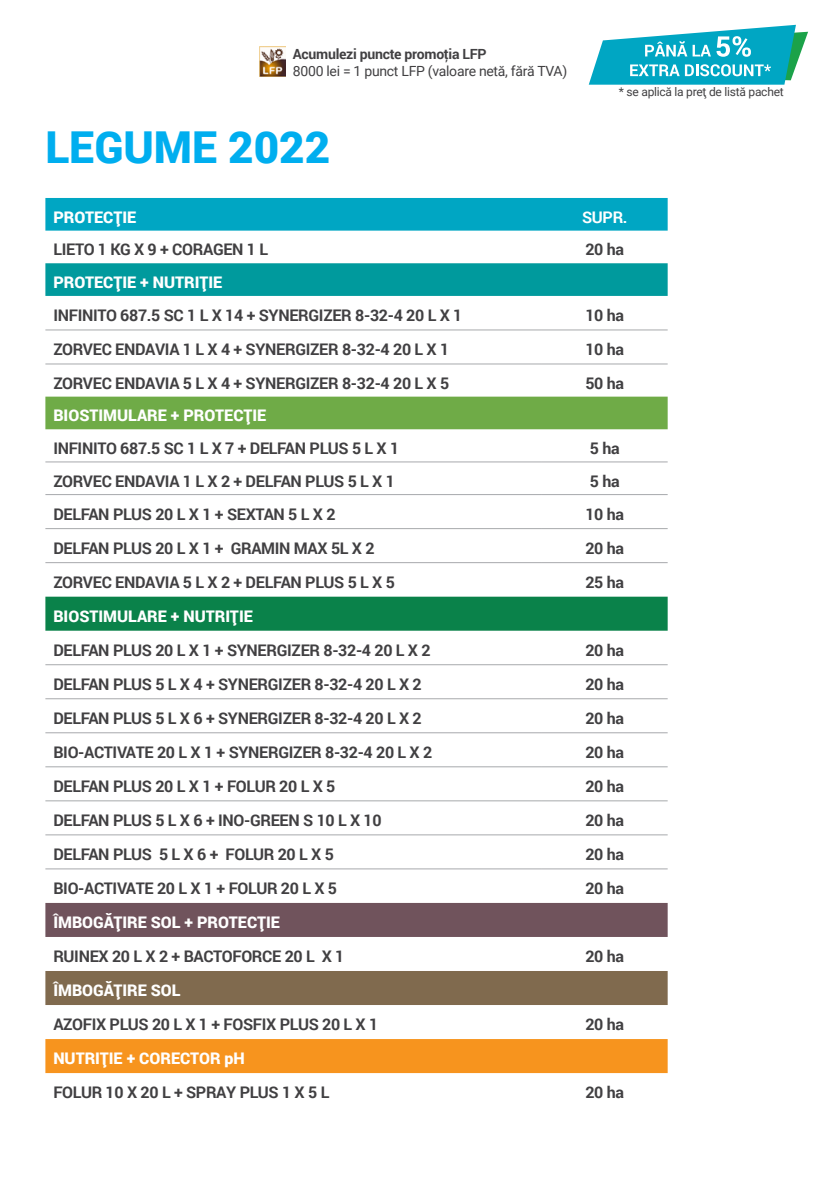
<style>
.page{position:relative;width:840px;height:1191px;background:#fff}
.page>*{position:absolute;margin:0;border:0;box-sizing:border-box;transform-origin:0 0}
.t1{font:900 44px "Roboto";color:#00aeef}
.t2{font:700 16px "Roboto";letter-spacing:-.02em;color:#414042}
.t3{font:900 16px "Roboto";color:#fff}
.t4{font:700 16px "Roboto";color:#fff}
.t5{font:14px "Roboto";letter-spacing:-.02em;color:#414042}
.t6{font:700 14px "Roboto";letter-spacing:-.02em;color:#414042}
.t7{font:12px "Roboto";letter-spacing:-.02em;color:#414042}
</style>
<div class="page">
<svg style="left:588px;top:25px;width:219px;height:60px"></svg>
<img style="left:260px;top:46px;width:25px;height:31px">
<div style="left:45px;top:198px;width:622px;height:33px;background:#00a6c3"></div>
<div style="left:45px;top:263px;width:622px;height:33px;background:#009a9d"></div>
<div style="left:45px;top:396px;width:622px;height:33px;background:#6fab47"></div>
<div style="left:45px;top:596px;width:622px;height:34px;background:#0a824a"></div>
<div style="left:45px;top:903px;width:622px;height:34px;background:#70535c"></div>
<div style="left:45px;top:971px;width:622px;height:34px;background:#806a4e"></div>
<div style="left:45px;top:1039px;width:622px;height:34px;background:#f7941e"></div>
<hr style="left:45px;top:329px;width:496px;height:1px;background:#a7a9ac">
<hr style="left:541px;top:329px;width:126px;height:1px;background:#a7a9ac">
<hr style="left:45px;top:364px;width:496px;height:1px;background:#a7a9ac">
<hr style="left:541px;top:364px;width:126px;height:1px;background:#a7a9ac">
<hr style="left:45px;top:461px;width:496px;height:1px;background:#a7a9ac">
<hr style="left:541px;top:461px;width:126px;height:1px;background:#a7a9ac">
<hr style="left:45px;top:494px;width:496px;height:1px;background:#a7a9ac">
<hr style="left:541px;top:494px;width:126px;height:1px;background:#a7a9ac">
<hr style="left:45px;top:528px;width:496px;height:1px;background:#a7a9ac">
<hr style="left:541px;top:528px;width:126px;height:1px;background:#a7a9ac">
<hr style="left:45px;top:562px;width:496px;height:1px;background:#a7a9ac">
<hr style="left:541px;top:562px;width:126px;height:1px;background:#a7a9ac">
<hr style="left:45px;top:664px;width:496px;height:1px;background:#a7a9ac">
<hr style="left:541px;top:664px;width:126px;height:1px;background:#a7a9ac">
<hr style="left:45px;top:698px;width:496px;height:1px;background:#a7a9ac">
<hr style="left:541px;top:698px;width:126px;height:1px;background:#a7a9ac">
<hr style="left:45px;top:732px;width:496px;height:1px;background:#a7a9ac">
<hr style="left:541px;top:732px;width:126px;height:1px;background:#a7a9ac">
<hr style="left:45px;top:766px;width:496px;height:1px;background:#a7a9ac">
<hr style="left:541px;top:766px;width:126px;height:1px;background:#a7a9ac">
<hr style="left:45px;top:800px;width:496px;height:1px;background:#a7a9ac">
<hr style="left:541px;top:800px;width:126px;height:1px;background:#a7a9ac">
<hr style="left:45px;top:834px;width:496px;height:1px;background:#a7a9ac">
<hr style="left:541px;top:834px;width:126px;height:1px;background:#a7a9ac">
<hr style="left:45px;top:868px;width:496px;height:1px;background:#a7a9ac">
<hr style="left:541px;top:868px;width:126px;height:1px;background:#a7a9ac">
<p class="t6" style="left:293px;top:44px;width:195px">Acumulezi puncte promoţia LFP</p>
<p class="t5" style="left:293px;top:61px;width:276px">8000 lei = 1 punct LFP (valoare netă, fără TVA)</p>
<h1 class="t1" style="left:45px;top:117px;width:286px">LEGUME 2022</h1>
<p class="t7" style="left:618px;top:84px;width:166px">* se aplică la preţ de listă pachet</p>
<p class="t3" style="left:53px;top:206px;width:84px">PROTECȚIE</p>
<p class="t4" style="left:581px;top:206px;width:47px">SUPR.</p>
<p class="t2" style="left:53px;top:238px;width:216px">LIETO 1 KG X 9 + CORAGEN 1 L</p>
<p class="t2" style="left:585px;top:238px;width:40px">20 ha</p>
<p class="t3" style="left:53px;top:271px;width:170px">PROTECȚIE + NUTRIȚIE</p>
<p class="t2" style="left:53px;top:304px;width:410px">IN FINITO 687.5 SC 1 L X 14 + SYNERGIZER 8-32-4 20 L X 1</p>
<p class="t2" style="left:585px;top:304px;width:40px">10 ha</p>
<p class="t2" style="left:53px;top:338px;width:102px">ZORVEC ENDAVIA</p>
<p class="t2" style="left:183px;top:338px;width:268px">1 L X 4 + SYNERGIZER 8-32-4 20 L X 1</p>
<p class="t2" style="left:585px;top:338px;width:40px">10 ha</p>
<p class="t2" style="left:53px;top:372px;width:102px">ZORVEC ENDAVIA</p>
<p class="t2" style="left:183px;top:372px;width:268px">5 L X 4 + SYNERGIZER 8-32-4 20 L X 5</p>
<p class="t2" style="left:585px;top:372px;width:40px">50 ha</p>
<p class="t3" style="left:53px;top:404px;width:214px">BIOSTIMULARE + PROTECȚIE</p>
<p class="t2" style="left:53px;top:437px;width:347px">IN FINITO 687.5 SC 1 L X 7 + DELFAN PLUS 5 L X 1</p>
<p class="t2" style="left:589px;top:437px;width:31px">5 ha</p>
<p class="t2" style="left:53px;top:469px;width:102px">ZORVEC ENDAVIA</p>
<p class="t2" style="left:183px;top:469px;width:213px">1 L X 2 + DELFAN PLUS 5 L X 1</p>
<p class="t2" style="left:589px;top:469px;width:31px">5 ha</p>
<p class="t2" style="left:53px;top:503px;width:283px">DELFAN PLUS 20 L X 1 + SEXTAN 5 L X 2</p>
<p class="t2" style="left:585px;top:503px;width:40px">10 ha</p>
<p class="t2" style="left:53px;top:537px;width:198px">DELFAN PLUS 20 L X 1 + GRAMIN</p>
<p class="t2" style="left:294px;top:537px;width:82px">MAX 5L X 2</p>
<p class="t2" style="left:585px;top:537px;width:40px">20 ha</p>
<p class="t2" style="left:53px;top:571px;width:102px">ZORVEC ENDAVIA</p>
<p class="t2" style="left:183px;top:571px;width:213px">5 L X 2 + DELFAN PLUS 5 L X 5</p>
<p class="t2" style="left:585px;top:571px;width:40px">25 ha</p>
<p class="t3" style="left:53px;top:605px;width:201px">BIOSTIMULARE + NUTRIȚIE</p>
<p class="t2" style="left:53px;top:639px;width:378px">DELFAN PLUS 20 L X 1 + SYNERGIZER 8-32-4 20 L X 2</p>
<p class="t2" style="left:585px;top:639px;width:40px">20 ha</p>
<p class="t2" style="left:53px;top:673px;width:370px">DELFAN PLUS 5 L X 4 + SYNERGIZER 8-32-4 20 L X 2</p>
<p class="t2" style="left:585px;top:673px;width:40px">20 ha</p>
<p class="t2" style="left:53px;top:707px;width:370px">DELFAN PLUS 5 L X 6 + SYNERGIZER 8-32-4 20 L X 2</p>
<p class="t2" style="left:585px;top:707px;width:40px">20 ha</p>
<p class="t2" style="left:53px;top:741px;width:380px">BIO-ACTIVATE 20 L X 1 + SYNERGIZER 8-32-4 20 L X 2</p>
<p class="t2" style="left:585px;top:741px;width:40px">20 ha</p>
<p class="t2" style="left:53px;top:775px;width:283px">DELFAN PLUS 20 L X 1 + FOLUR 20 L X 5</p>
<p class="t2" style="left:585px;top:775px;width:40px">20 ha</p>
<p class="t2" style="left:53px;top:809px;width:330px">DELFAN PLUS 5 L X 6 + INO-GREEN S 10 L X 10</p>
<p class="t2" style="left:585px;top:809px;width:40px">20 ha</p>
<p class="t2" style="left:53px;top:843px;width:282px">DELFAN PLUS 5 L X 6 + FOLUR 20 L X 5</p>
<p class="t2" style="left:585px;top:843px;width:40px">20 ha</p>
<p class="t2" style="left:53px;top:877px;width:285px">BIO-ACTIVATE 20 L X 1 + FOLUR 20 L X 5</p>
<p class="t2" style="left:585px;top:877px;width:40px">20 ha</p>
<p class="t3" style="left:53px;top:911px;width:228px">ÎMBOGĂȚIRE SOL + PROTECȚIE</p>
<p class="t2" style="left:53px;top:945px;width:292px">RUIN EX 20 L X 2 + BACTOFORCE 20 L X 1</p>
<p class="t2" style="left:585px;top:945px;width:40px">20 ha</p>
<p class="t3" style="left:53px;top:979px;width:129px">ÎMBOGĂȚIRE SOL</p>
<p class="t2" style="left:53px;top:1013px;width:326px">AZOFIX PLUS 20 L X 1 + FOSFIX PLUS 20 L X 1</p>
<p class="t2" style="left:585px;top:1013px;width:40px">20 ha</p>
<p class="t3" style="left:53px;top:1047px;width:193px">NUTRIȚIE + CORECTOR pH</p>
<p class="t2" style="left:53px;top:1081px;width:154px">FOLUR 10 X 20 L + SPRA</p>
<p class="t2" style="left:226px;top:1081px;width:105px">Y PLUS 1 X 5 L</p>
<p class="t2" style="left:585px;top:1081px;width:40px">20 ha</p>
</div>
